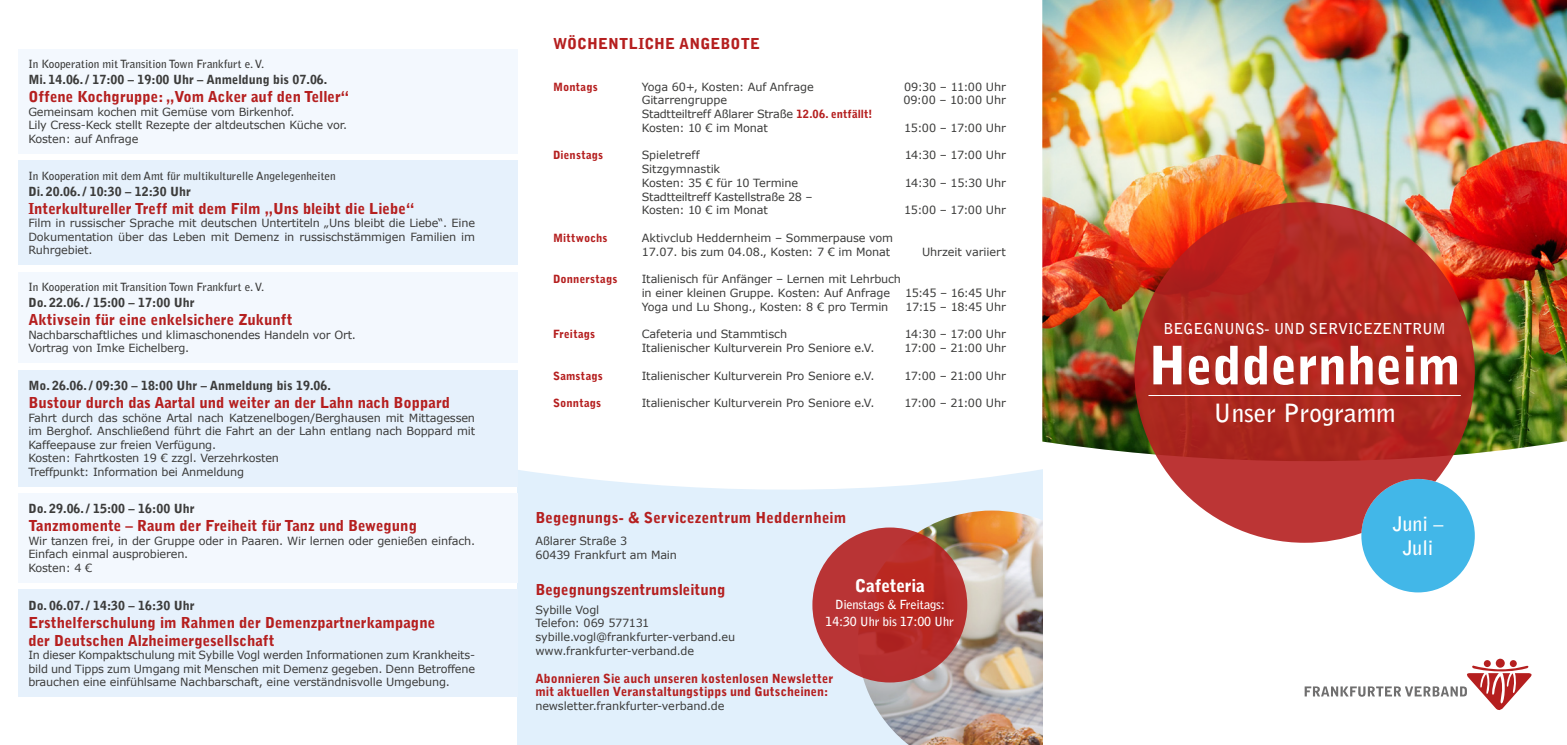
<style>
.page{position:relative;width:1567px;height:745px;background:#fff}
.page>*{position:absolute;margin:0;border:0;box-sizing:border-box;transform-origin:0 0}
.t1{font:900 52.5px "Bell Gothic Std";color:#fff}
.t2{font:700 25px "Bell Gothic Std";color:#fff}
.t3{font:700 20px/24px "Bell Gothic Std";color:#fff;text-align:center}
.t4{font:900 17.5px "Bell Gothic Std";letter-spacing:-.015em;color:#fff}
.t5{font:900 15px/18px "Bell Gothic Std";color:#b51f1f}
.t6{font:700 15px "Bell Gothic Std";color:#fff}
.t7{font:900 12.5px "Bell Gothic Std";color:#3c3c3b}
.t8{font:900 12.5px/13.8px "Bell Gothic Std";letter-spacing:.005em;color:#b51f1f}
.t9{font:700 12.5px/16.8px "Bell Gothic Std";letter-spacing:-.02em;color:#fff;text-align:center}
.t10{font:11.25px/13.5px "Verdana";letter-spacing:-.015em;color:#3c3c3b}
.t11{font:700 11.25px "Bell Gothic Std";color:#3c3c3b}
.t12{font:900 11.25px "Bell Gothic Std";letter-spacing:.015em;color:#b51f1f}
.t13{font:11.25px "Verdana";letter-spacing:-.035em;color:#3c3c3b}
.t14{font:11.25px "Verdana";letter-spacing:-.04em;color:#3c3c3b}
.s1{font-family:"Bell Gothic Std";font-weight:900;color:#b51f1f}
</style>
<div class="page">
<svg style="left:517px;top:462px;width:525px;height:282px;background:#e4f1fc"></svg>
<img style="left:1042px;top:0;width:524px;height:454px">
<img style="left:857px;top:510px;width:185px;height:234px">
<div style="left:1361px;top:478px;width:113px;height:114px;background:#42b7e8;border-radius:50%"></div>
<svg style="left:1134px;top:202px;width:340px;height:340px;background:#b3433b"></svg>
<hr style="left:1148px;top:395px;width:312px;height:1px;background:#fff">
<svg style="left:812px;top:527px;width:155px;height:155px;background:#b72f2d"></svg>
<svg style="left:1483px;top:659px;width:7px;height:7px"></svg>
<svg style="left:1509px;top:659px;width:7px;height:7px"></svg>
<div style="left:1495px;top:658px;width:9px;height:9px;background:#b51f1f;border-radius:50%"></div>
<svg style="left:1304px;top:665px;width:227px;height:44px"></svg>
<div style="left:18px;top:160px;width:499px;height:105px;background:#e6f1fc"></div>
<div style="left:18px;top:272px;width:499px;height:91px;background:#f3f8fe"></div>
<div style="left:18px;top:370px;width:499px;height:116px;background:#e6f1fc"></div>
<div style="left:18px;top:493px;width:499px;height:89px;background:#f3f8fe"></div>
<div style="left:18px;top:589px;width:499px;height:107px;background:#e6f1fc"></div>
<div style="left:18px;top:49px;width:499px;height:104px;background:#f3f8fe"></div>
<p class="t11" style="left:28px;top:57px;width:237px">In Kooperation mit Transition Town Frankfurt e. V.</p>
<p class="t7" style="left:28px;top:72px;width:300px">Mi. 14.06. / 17:00 – 19:00 Uhr – Anmeldung bis 07.06.</p>
<h3 class="t5" style="left:28px;top:88px;width:322px">Offene Kochgruppe: „Vom Acker auf den Teller“</h3>
<p class="t10" style="left:28px;top:105px;width:320px">Gemeinsam kochen mit Gemüse vom Birkenhof.<br>Lily Cress-Keck stellt Rezepte der altdeutschen Küche vor.<br>Kosten: auf Anfrage</p>
<p class="t11" style="left:28px;top:169px;width:309px">In Kooperation mit dem Amt für multikulturelle Angelegenheiten</p>
<p class="t7" style="left:28px;top:184px;width:164px">Di. 20.06. / 10:30 – 12:30 Uhr</p>
<h3 class="t5" style="left:28px;top:199px;width:387px">Interkultureller Treff mit dem Film „Uns bleibt die Liebe“</h3>
<p class="t10" style="left:28px;top:216px;width:448px;text-align:justify">Film in russischer Sprache mit deutschen Untertiteln „Uns bleibt die Liebe“. Eine Dokumentation über das Leben mit Demenz in russischstämmigen Familien im Ruhrgebiet.</p>
<p class="t11" style="left:28px;top:280px;width:237px">In Kooperation mit Transition Town Frankfurt e. V.</p>
<p class="t7" style="left:28px;top:295px;width:168px">Do. 22.06. / 15:00 – 17:00 Uhr</p>
<h3 class="t5" style="left:28px;top:311px;width:266px">Aktivsein für eine enkelsichere Zukunft</h3>
<p class="t10" style="left:28px;top:328px;width:329px">Nachbarschaftliches und klimaschonendes Handeln vor Ort.<br>Vortrag von Imke Eichelberg.</p>
<p class="t7" style="left:28px;top:378px;width:304px">Mo. 26.06. / 09:30 – 18:00 Uhr – Anmeldung bis 19.06.</p>
<h3 class="t5" style="left:28px;top:393px;width:423px">Bustour durch das Aartal und weiter an der Lahn nach Boppard</h3>
<p class="t10" style="left:28px;top:410px;width:448px">Fahrt durch das schöne Artal nach Katzenelbogen/Berghausen mit Mittagessen im Berghof. Anschließend führt die Fahrt an der Lahn entlang nach Boppard mit Kaffeepause zur freien Verfügung.<br>Kosten: Fahrtkosten 19 € zzgl. Verzehrkosten<br>Treffpunkt: Information bei Anmeldung</p>
<p class="t7" style="left:28px;top:501px;width:168px">Do. 29.06. / 15:00 – 16:00 Uhr</p>
<h3 class="t5" style="left:28px;top:517px;width:390px">Tanzmomente – Raum der Freiheit für Tanz und Bewegung</h3>
<p class="t10" style="left:28px;top:534px;width:448px">Wir tanzen frei, in der Gruppe oder in Paaren. Wir lernen oder genießen einfach.<br>Einfach einmal ausprobieren.<br>Kosten: 4 €</p>
<p class="t7" style="left:28px;top:597px;width:168px">Do. 06.07. / 14:30 – 16:30 Uhr</p>
<h3 class="t5" style="left:28px;top:613px;width:408px">Ersthelferschulung im Rahmen der Demenzpartnerkampagne der Deutschen Alzheimergesellschaft</h3>
<p class="t10" style="left:28px;top:648px;width:448px;text-align:justify">In dieser Kompaktschulung mit Sybille Vogl werden Informationen zum Krankheits&shy;bild und Tipps zum Umgang mit Menschen mit Demenz gegeben. Denn Betroffene brauchen eine einfühlsame Nachbarschaft, eine verständnisvolle Umgebung.</p>
<h3 class="t5" style="left:553px;top:35px;width:209px">WÖCHENTLICHE ANGEBOTE</h3>
<p class="t12" style="left:553px;top:80px;width:46px">Montags</p>
<p class="t10" style="left:641px;top:80px;width:173px">Yoga 60+, Kosten: Auf Anfrage</p>
<p class="t10" style="left:904px;top:80px;width:103px">09:30 – 11:00 Uhr</p>
<p class="t10" style="left:641px;top:94px;width:87px">Gitarrengruppe</p>
<p class="t10" style="left:903px;top:94px;width:104px">09:00 – 10:00 Uhr</p>
<p class="t10" style="left:641px;top:107px;width:232px">Stadtteiltreff Aßlarer Straße <span class="s1">12.06. entfällt!<br></span>Kosten: 10 € im Monat</p>
<p class="t10" style="left:904px;top:121px;width:103px">15:00 – 17:00 Uhr</p>
<p class="t12" style="left:553px;top:149px;width:52px">Dienstags</p>
<p class="t10" style="left:641px;top:149px;width:59px">Spieletreff</p>
<p class="t10" style="left:904px;top:149px;width:102px">14:30 – 17:00 Uhr</p>
<p class="t10" style="left:641px;top:162px;width:158px">Sitzgymnastik<br>Kosten: 35 € für 10 Termine</p>
<p class="t10" style="left:904px;top:176px;width:102px">14:30 – 15:30 Uhr</p>
<p class="t10" style="left:641px;top:190px;width:172px">Stadtteiltreff Kastellstraße 28 –<br>Kosten: 10 € im Monat</p>
<p class="t12" style="left:553px;top:231px;width:56px">Mittwochs</p>
<p class="t10" style="left:641px;top:231px;width:253px">Aktivclub Heddernheim – Sommerpause vom<br>17.07. bis zum 04.08., Kosten: 7 € im Monat</p>
<p class="t10" style="left:904px;top:203px;width:103px">15:00 – 17:00 Uhr</p>
<p class="t10" style="left:922px;top:245px;width:85px">Uhrzeit variiert</p>
<p class="t12" style="left:553px;top:272px;width:66px">Donnerstags</p>
<p class="t10" style="left:641px;top:272px;width:261px">Italienisch für Anfänger – Lernen mit Lehrbuch in einer kleinen Gruppe. Kosten: Auf Anfrage</p>
<p class="t13" style="left:905px;top:285px;width:102px">15:45 – 16:45 Uhr</p>
<p class="t10" style="left:641px;top:300px;width:248px">Yoga und Lu Shong., Kosten: 8 € pro Termin</p>
<p class="t14" style="left:905px;top:299px;width:102px">17:15 – 18:45 Uhr</p>
<p class="t12" style="left:553px;top:327px;width:44px">Freitags</p>
<p class="t10" style="left:641px;top:327px;width:147px">Cafeteria und Stammtisch</p>
<p class="t10" style="left:904px;top:327px;width:102px">14:30 – 17:00 Uhr</p>
<p class="t10" style="left:641px;top:341px;width:234px">Italienischer Kulturverein Pro Seniore e.V.</p>
<p class="t10" style="left:904px;top:341px;width:103px">17:00 – 21:00 Uhr</p>
<p class="t12" style="left:553px;top:369px;width:51px">Samstags</p>
<p class="t10" style="left:641px;top:368px;width:234px">Italienischer Kulturverein Pro Seniore e.V.</p>
<p class="t10" style="left:904px;top:368px;width:103px">17:00 – 21:00 Uhr</p>
<p class="t12" style="left:553px;top:396px;width:50px">Sonntags</p>
<p class="t10" style="left:641px;top:396px;width:234px">Italienischer Kulturverein Pro Seniore e.V.</p>
<p class="t10" style="left:904px;top:396px;width:103px">17:00 – 21:00 Uhr</p>
<h3 class="t5" style="left:535px;top:508px;width:312px">Begegnungs- &amp; Servicezentrum Heddernheim</h3>
<p class="t10" style="left:535px;top:533px;width:143px">Aßlarer Straße 3<br>60439 Frankfurt am Main</p>
<h3 class="t5" style="left:535px;top:580px;width:192px">Begegnungszentrumsleitung</h3>
<p class="t10" style="left:535px;top:602px;width:201px">Sybille Vogl<br>Telefon: 069 577131 sybille.vogl@frankfurter-verband.eu www.frankfurter-verband.de</p>
<p class="t8" style="left:535px;top:670px;width:299px">Abonnieren Sie auch unseren kostenlosen Newsletter mit aktuellen Veranstaltungstipps und Gutscheinen:</p>
<p class="t10" style="left:535px;top:699px;width:191px">newsletter.frankfurter-verband.de</p>
<h3 class="t4" style="left:854px;top:575px;width:71px">Cafeteria</h3>
<p class="t9" style="left:825px;top:595px;width:130px">Dienstags &amp; Freitags:<br>14:30 Uhr bis 17:00 Uhr</p>
<h3 class="t6" style="left:1163px;top:319px;width:284px">BEGEGNUNGS- UND SERVICEZENTRUM</h3>
<h1 class="t1" style="left:1148px;top:334px;width:314px">Heddernheim</h1>
<h2 class="t2" style="left:1213px;top:397px;width:183px">Unser Programm</h2>
<h3 class="t3" style="left:1392px;top:511px;width:52px">Juni –<br>Juli</h3>
</div>
